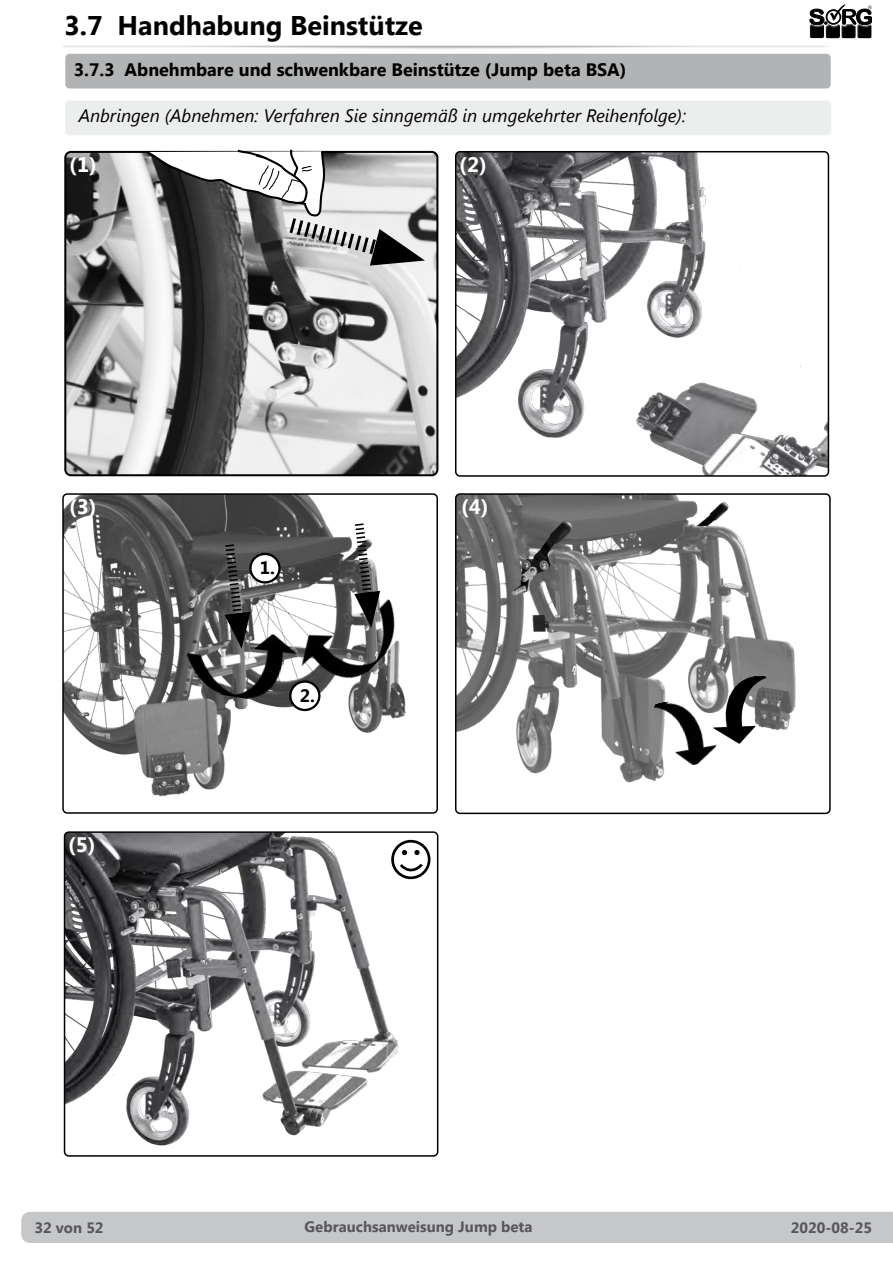
<style>
.page{position:relative;width:893px;height:1263px;background:#fff}
.page>*{position:absolute;margin:0;border:0;box-sizing:border-box;transform-origin:0 0}
.t1{font:700 27px "Segoe UI";color:#000}
.t2{font:700 21px "Segoe UI";color:#fff}
.t3{font:italic 18px "Segoe UI";color:#000}
.t4{font:700 18px "Segoe UI";color:#000}
.t5{font:700 15px "Segoe UI";color:#58585a}
</style>
<div class="page">
<div style="left:21px;top:1212px;width:872px;height:31px;background:#c6c7c8"></div>
<svg style="left:810px;top:4px;width:62px;height:34px"></svg>
<div style="left:810px;top:23px;width:15px;height:15px;background:#000;opacity:.75"></div>
<div style="left:65px;top:101px;width:766px;height:34px;background:#eceded;border-radius:4px"></div>
<div style="left:65px;top:54px;width:766px;height:34px;background:#b1b3b4;border-radius:4px"></div>
<img style="left:458px;top:154px;width:368px;height:320px">
<div style="left:455px;top:151px;width:374px;height:326px;border:2px solid #000;border-radius:4px"></div>
<img style="left:458px;top:496px;width:338px;height:287px">
<div style="left:455px;top:493px;width:376px;height:321px;border:2px solid #000;border-radius:4px"></div>
<img style="left:65px;top:496px;width:342px;height:301px">
<div style="left:62px;top:493px;width:376px;height:321px;border:2px solid #000;border-radius:4px"></div>
<svg style="left:224px;top:543px;width:26px;height:85px;background:#4b4b4b"></svg>
<svg style="left:353px;top:522px;width:27px;height:77px"></svg>
<img style="left:67px;top:152px;width:370px;height:323px">
<div style="left:64px;top:151px;width:374px;height:325px;border:2px solid #000;border-radius:6px"></div>
<svg style="left:145px;top:149px;width:280px;height:117px"></svg>
<div style="left:250px;top:554px;width:29px;height:28px;background:#fff;border-radius:50%"></div>
<div style="left:249px;top:553px;width:32px;height:30px;border:2px solid #000;border-radius:50%"></div>
<div style="left:290px;top:681px;width:29px;height:29px;background:#fff;border-radius:50%"></div>
<div style="left:289px;top:680px;width:31px;height:31px;border:2px solid #000;border-radius:50%"></div>
<img style="left:298px;top:599px;width:108px;height:90px">
<img style="left:184px;top:628px;width:112px;height:73px">
<img style="left:629px;top:698px;width:88px;height:75px">
<img style="left:713px;top:676px;width:83px;height:68px">
<img style="left:67px;top:834px;width:364px;height:312px">
<div style="left:64px;top:831px;width:374px;height:326px;border:2px solid #000;border-radius:4px"></div>
<div style="left:393px;top:841px;width:36px;height:37px;background:#fff;border-radius:50%"></div>
<div style="left:391px;top:840px;width:39px;height:39px;border:3px solid #000;border-radius:50%"></div>
<svg style="left:402px;top:850px;width:5px;height:5px"></svg>
<svg style="left:414px;top:850px;width:6px;height:5px"></svg>
<svg style="left:397px;top:863px;width:27px;height:14px"></svg>
<h1 class="t1" style="left:64px;top:6px;width:360px">3.7 Handhabung Beinstütze</h1>
<p class="t4" style="left:74px;top:57px;width:554px">3.7.3 Abnehmbare und schwenkbare Beinstütze (Jump beta BSA)</p>
<p class="t3" style="left:79px;top:103px;width:609px">Anbringen (Abnehmen: Verfahren Sie sinngemäß in umgekehrter Reihenfolge):</p>
<p class="t2" style="left:69px;top:150px;width:29px">(1)</p>
<p class="t2" style="left:459px;top:149px;width:29px">(2)</p>
<p class="t2" style="left:69px;top:491px;width:29px">(3)</p>
<p class="t2" style="left:461px;top:491px;width:29px">(4)</p>
<p class="t2" style="left:68px;top:829px;width:29px">(5)</p>
<p class="t4" style="left:260px;top:555px;width:17px">1.</p>
<p class="t4" style="left:300px;top:682px;width:17px">2.</p>
<p class="t5" style="left:35px;top:1216px;width:71px">32 von 52</p>
<p class="t5" style="left:305px;top:1216px;width:229px">Gebrauchsanweisung Jump beta</p>
<p class="t5" style="left:791px;top:1217px;width:83px">2020-08-25</p>
</div>
